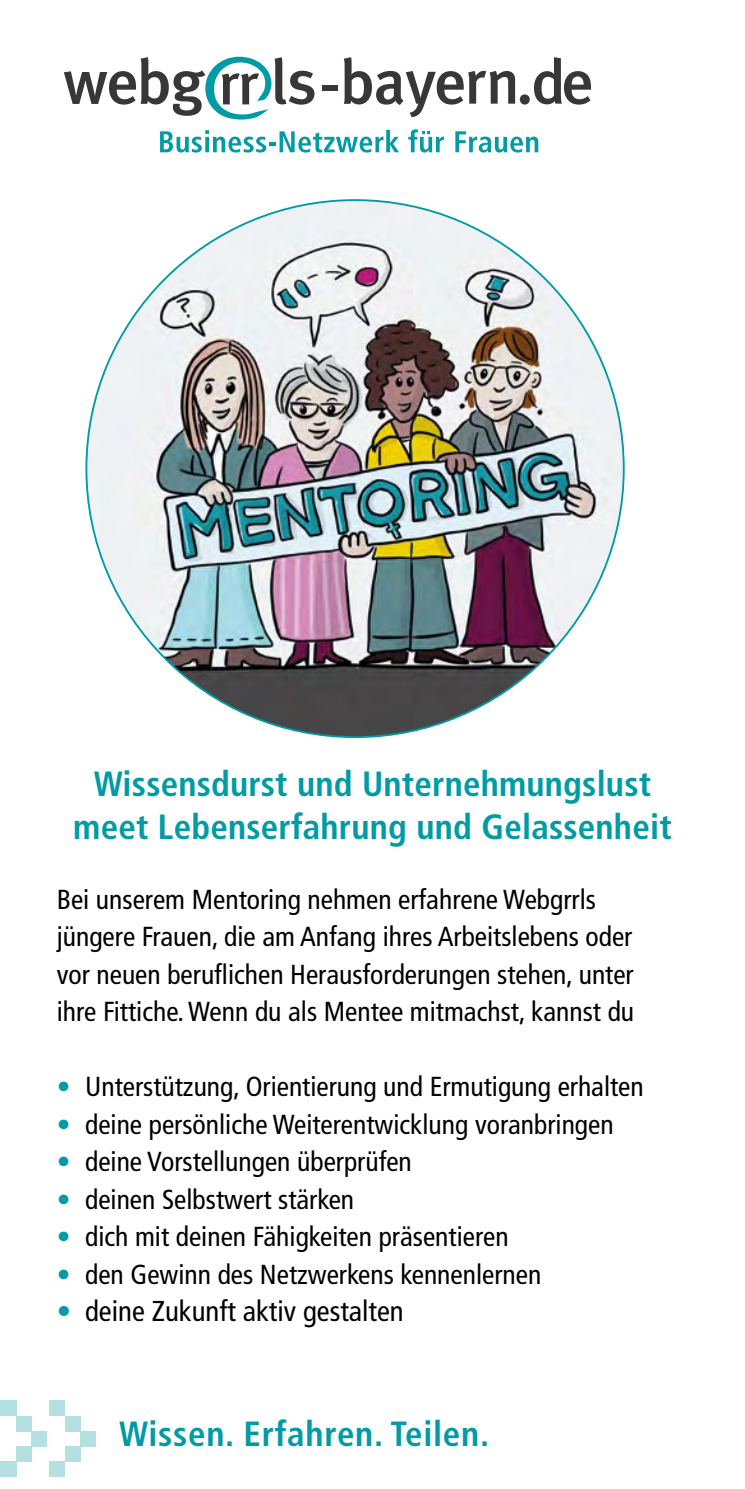
<style>
.page{position:relative;width:745px;height:1489px;background:#fff}
.page>*{position:absolute;margin:0;border:0;box-sizing:border-box;transform-origin:0 0}
.titel{font:700 condensed 35px/42.5px "Frutiger LT Std";letter-spacing:.005em;color:#009ba4;text-align:center}
.t1{font:condensed 28.75px "Frutiger LT Std";color:#000}
.fl-Titel{font:condensed 27.5px/37.5px "Frutiger LT Std";color:#000}
.s1{color:#009ba4}
</style>
<div class="page">
<svg style="left:64px;top:57px;width:250px;height:62px"></svg>
<div style="left:322px;top:85px;width:15px;height:6px;background:#383636"></div>
<svg style="left:343px;top:57px;width:247px;height:60px"></svg>
<svg style="left:160px;top:130px;width:239px;height:22px"></svg>
<svg style="left:408px;top:129px;width:35px;height:23px"></svg>
<svg style="left:455px;top:131px;width:83px;height:21px"></svg>
<div style="left:0;top:1400px;width:16px;height:15px;background:#b5e0e2"></div>
<div style="left:16px;top:1415px;width:16px;height:15px;background:#b5e0e2"></div>
<div style="left:32px;top:1430px;width:15px;height:16px;background:#b5e0e2"></div>
<div style="left:16px;top:1446px;width:16px;height:15px;background:#b5e0e2"></div>
<div style="left:0;top:1461px;width:16px;height:15px;background:#b5e0e2"></div>
<div style="left:50px;top:1400px;width:15px;height:15px;background:#b5e0e2"></div>
<div style="left:65px;top:1415px;width:15px;height:15px;background:#b5e0e2"></div>
<div style="left:80px;top:1430px;width:15px;height:16px;background:#b5e0e2"></div>
<div style="left:65px;top:1446px;width:15px;height:15px;background:#b5e0e2"></div>
<div style="left:50px;top:1461px;width:15px;height:15px;background:#b5e0e2"></div>
<img style="left:86px;top:200px;width:537px;height:537px;border-radius:268px">
<p class="titel" style="left:73px;top:762px;width:599px">Wissensdurst und Unternehmungslust meet Lebenserfahrung und Gelassenheit</p>
<p class="fl-Titel" style="left:57px;top:880px;width:578px">Bei unserem Mentoring nehmen erfahrene Webgrrls jüngere Frauen, die am Anfang ihres Arbeitslebens oder vor neuen beruflichen Herausforderungen stehen, unter ihre Fittiche. Wenn du als Mentee mitmachst, kannst du</p>
<p class="fl-Titel" style="left:57px;top:1068px;width:588px"><span class="s1">•</span> Unterstützung, Orientierung und Ermutigung erhalten</p>
<p class="fl-Titel" style="left:57px;top:1105px;width:558px"><span class="s1">•</span> deine persönliche Weiterentwicklung voranbringen</p>
<p class="fl-Titel" style="left:57px;top:1143px;width:356px"><span class="s1">•</span> deine Vorstellungen überprüfen</p>
<p class="fl-Titel" style="left:57px;top:1180px;width:299px"><span class="s1">•</span> deinen Selbstwert stärken</p>
<p class="fl-Titel" style="left:57px;top:1218px;width:453px"><span class="s1">•</span> dich mit deinen Fähigkeiten präsentieren</p>
<p class="fl-Titel" style="left:57px;top:1255px;width:485px"><span class="s1">•</span> den Gewinn des Netzwerkens kennenlernen</p>
<p class="t1" style="left:57px;top:1294px;width:348px"><span class="s1">•</span> deine Zukunft aktiv gestalten</p>
<p class="titel" style="left:119px;top:1412px;width:371px">Wissen. Erfahren. Teilen.</p>
</div>
